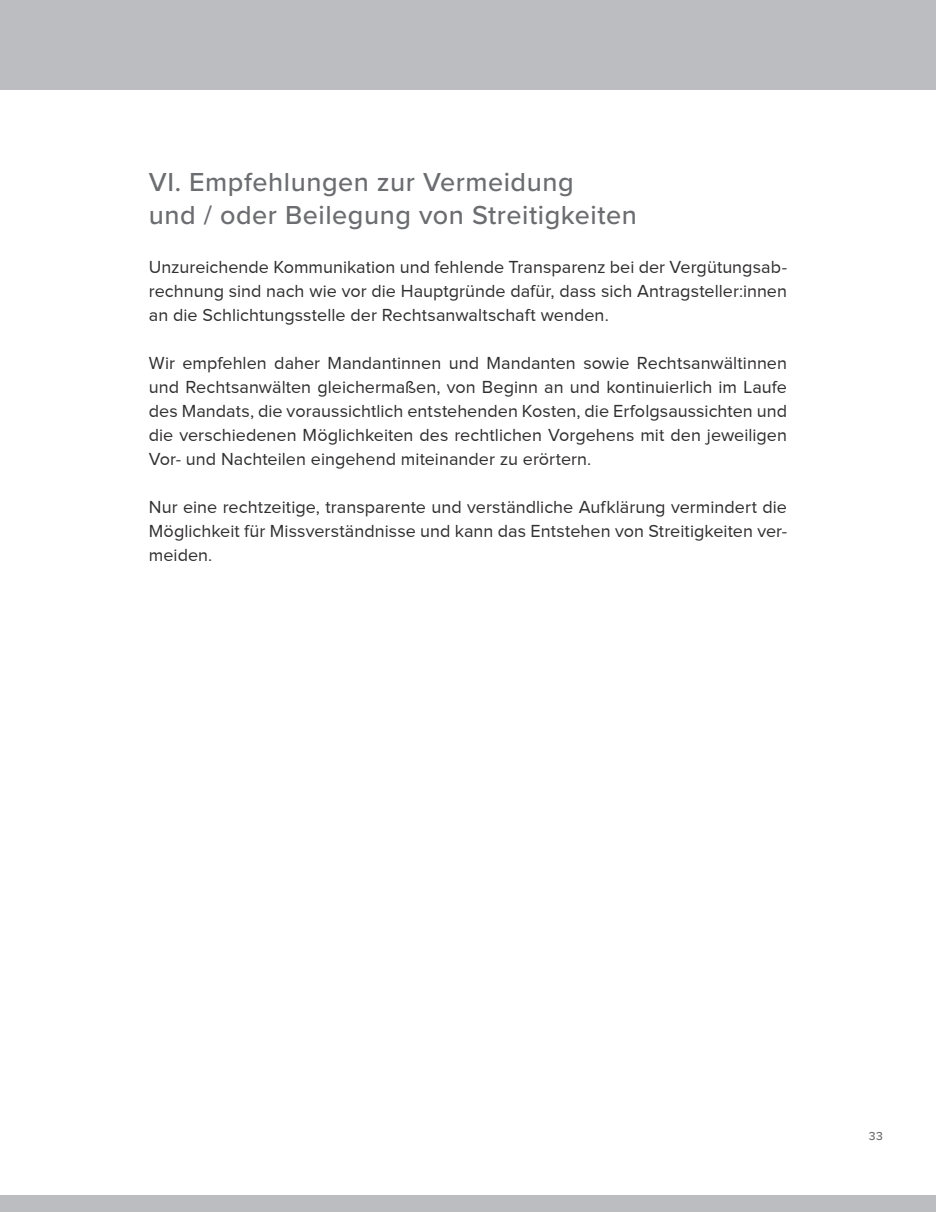
<style>
.page{position:relative;width:936px;height:1212px;background:#fff}
.page>*{position:absolute;margin:0;border:0;box-sizing:border-box;transform-origin:0 0}
.t1{font:500 27px/32.4px "Proxima Nova";letter-spacing:.02em;color:#6c6d70}
.t2{font:18px/24px "Proxima Nova";color:#312f30;text-align:justify}
.t3{font:500 12px "Proxima Nova";color:#6c6d70}
</style>
<div class="page">
<div style="left:0;top:0;width:935px;height:89px;background:#bcbdc0"></div>
<div style="left:0;top:1195px;width:935px;height:17px;background:#bcbdc0"></div>
<h1 class="t1" style="left:149px;top:165px;width:489px">VI. Empfehlungen zur Vermeidung<br>und / oder Beilegung von Streitigkeiten</h1>
<p class="t2" style="left:149px;top:255px;width:639px">Unzureichende Kommunikation und fehlende Transparenz bei der Vergütungsab&shy;rechnung sind nach wie vor die Hauptgründe dafür, dass sich Antragsteller:innen an die Schlichtungsstelle der Rechtsanwaltschaft wenden.</p>
<p class="t2" style="left:149px;top:351px;width:639px">Wir empfehlen daher Mandantinnen und Mandanten sowie Rechtsanwältinnen und Rechtsanwälten gleichermaßen, von Beginn an und kontinuierlich im Laufe des Mandats, die voraussichtlich entstehenden Kosten, die Erfolgsaussichten und die verschiedenen Möglichkeiten des rechtlichen Vorgehens mit den jeweiligen Vor- und Nachteilen eingehend miteinander zu erörtern.</p>
<p class="t2" style="left:149px;top:495px;width:639px">Nur eine rechtzeitige, transparente und verständliche Aufklärung vermindert die Möglichkeit für Missverständnisse und kann das Entstehen von Streitigkeiten ver&shy;meiden.</p>
<p class="t3" style="left:868px;top:1127px;width:15px">33</p>
</div>
